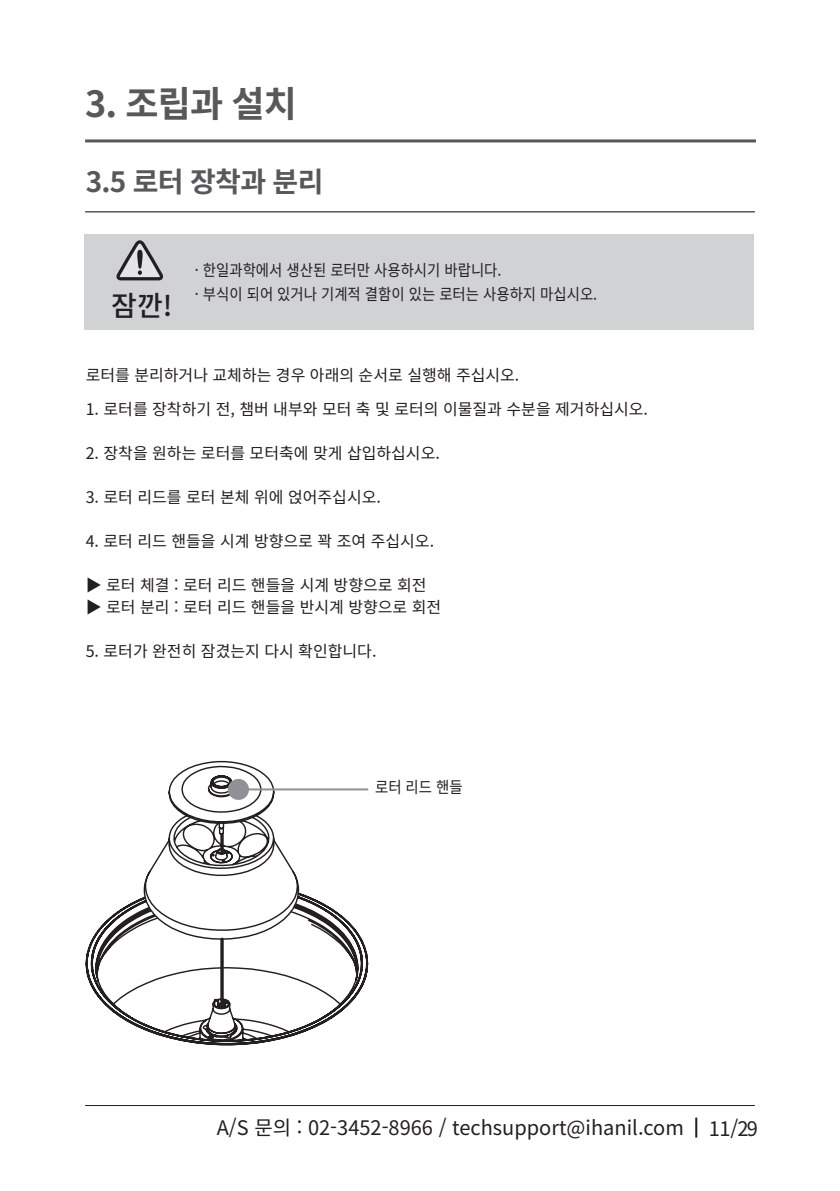
<style>
.page{position:relative;width:840px;height:1191px;background:#fff}
.page>*{position:absolute;margin:0;border:0;box-sizing:border-box;transform-origin:0 0}
.t1{font:700 36px "Noto Sans CJ Kkr";color:#57585a}
.t2{font:700 28px "Noto Sans CJ Kkr";letter-spacing:-.025em;color:#57585a}
.t3{font:500 28px "Noto Sans CJ Kkr";color:#231f20}
.t4{font:20px "Noto Sans CJ Kkr";color:#231f20}
.t5{font:16px "Noto Sans CJ Kkr";color:#231f20}
.t6{font:16px "Noto Sans CJ Kkr";color:#231f20;scale:.9 1}
</style>
<div class="page">
<hr style="left:85px;top:139px;width:670px;height:3px;background:#57585a">
<hr style="left:85px;top:1105px;width:669px;height:1px;background:#231f20">
<hr style="left:694px;top:1117px;width:2px;height:20px;background:#231f20">
<hr style="left:85px;top:211px;width:669px;height:1px;background:#57585a">
<div style="left:85px;top:234px;width:668px;height:96px;background:#d1d2d4"></div>
<svg style="left:116px;top:240px;width:47px;height:40px"></svg>
<svg style="left:85px;top:893px;width:284px;height:153px"></svg>
<hr style="left:220px;top:939px;width:3px;height:66px;background:#231f20">
<svg style="left:143px;top:760px;width:157px;height:180px"></svg>
<div style="left:228px;top:779px;width:21px;height:21px;background:#8f9194;border-radius:50%"></div>
<hr style="left:238px;top:788px;width:130px;height:2px;background:#8f9194">
<p class="t1" style="left:85px;top:83px;width:213px">3. 조립과 설치</p>
<p class="t2" style="left:86px;top:166px;width:239px">3.5 로터 장착과 분리</p>
<p class="t3" style="left:111px;top:290px;width:63px">잠깐!</p>
<p class="t6" style="left:195px;top:261px;width:342px">· 한일과학에서 생산된 로터만 사용하시기 바랍니다.</p>
<p class="t6" style="left:195px;top:285px;width:448px">· 부식이 되어 있거나 기계적 결함이 있는 로터는 사용하지 마십시오.</p>
<p class="t5" style="left:86px;top:366px;width:435px">로터를 분리하거나 교체하는 경우 아래의 순서로 실행해 주십시오.</p>
<p class="t5" style="left:86px;top:400px;width:563px">1. 로터를 장착하기 전, 챔버 내부와 모터 축 및 로터의 이물질과 수분을 제거하십시오.</p>
<p class="t5" style="left:86px;top:444px;width:355px">2. 장착을 원하는 로터를 모터축에 맞게 삽입하십시오.</p>
<p class="t5" style="left:86px;top:488px;width:296px">3. 로터 리드를 로터 본체 위에 얹어주십시오.</p>
<p class="t5" style="left:86px;top:532px;width:350px">4. 로터 리드 핸들을 시계 방향으로 꽉 조여 주십시오.</p>
<p class="t5" style="left:86px;top:576px;width:342px">▶ 로터 체결 : 로터 리드 핸들을 시계 방향으로 회전</p>
<p class="t5" style="left:86px;top:598px;width:357px">▶ 로터 분리 : 로터 리드 핸들을 반시계 방향으로 회전</p>
<p class="t5" style="left:86px;top:642px;width:292px">5. 로터가 완전히 잠겼는지 다시 확인합니다.</p>
<p class="t6" style="left:375px;top:778px;width:99px">로터 리드 핸들</p>
<p class="t4" style="left:217px;top:1116px;width:542px">A/S 문의 : 02-3452-8966 / techsupport@ihanil.com 11/29</p>
</div>
